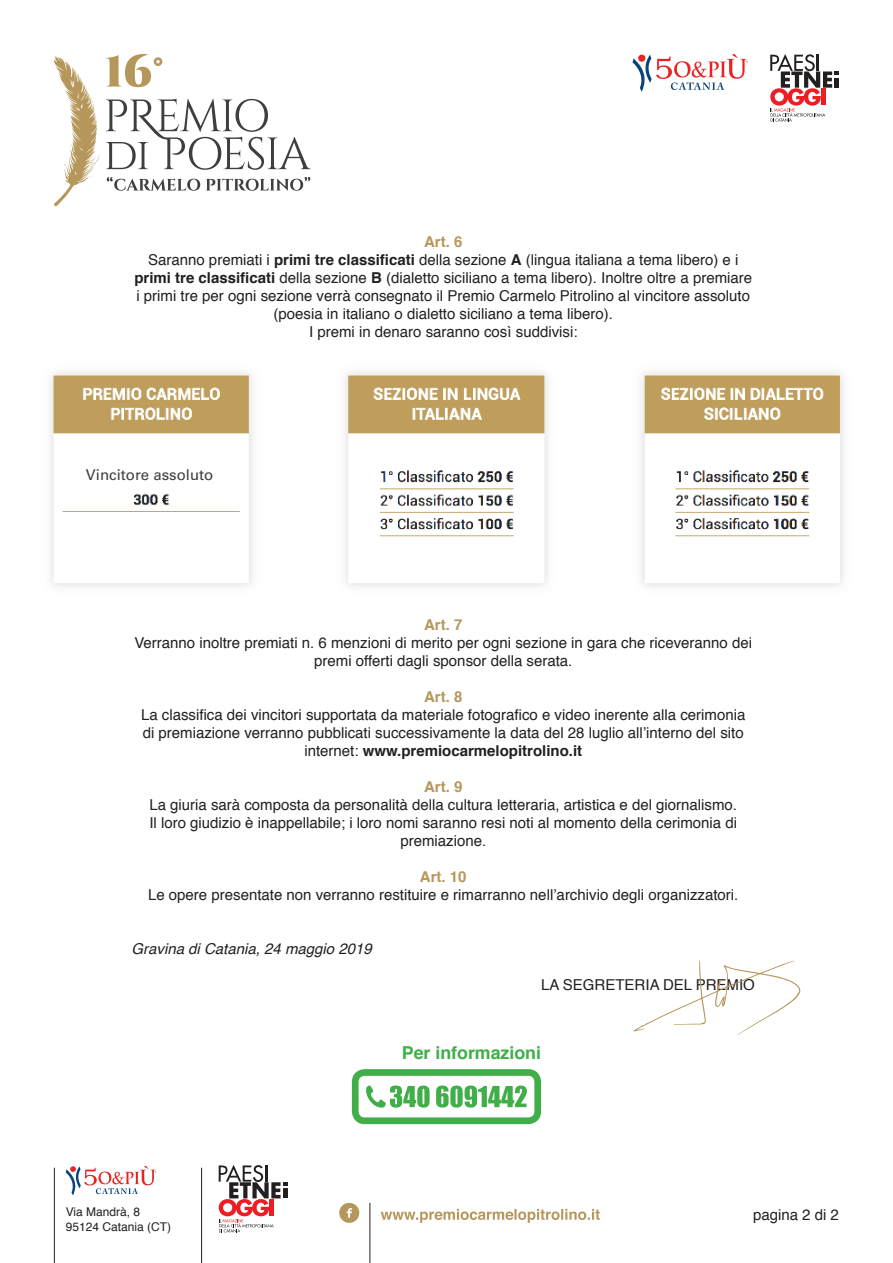
<style>
.page{position:relative;width:893px;height:1263px;background:#fff}
.page>*{position:absolute;margin:0;border:0;box-sizing:border-box;transform-origin:0 0}
.t1{font:700 17.7px "Helvetica";color:#40ae49}
.Normale{font:15px/18px "Helvetica";color:#231f20;text-align:center}
.Normale-2{font:italic 15px "Helvetica";color:#231f20}
.Normale-3{font:700 15px "Helvetica";color:#b6975b}
.t2{font:15px "Univers LT Std";color:#3e3e3f}
.t3{font:12px "Helvetica";color:#231f20}
.s1{font-weight:700}
</style>
<div class="page">
<div style="left:352px;top:1069px;width:189px;height:55px;border:7px solid #40ae49;border-radius:10px"></div>
<svg style="left:366px;top:1085px;width:161px;height:23px"></svg>
<svg style="left:54px;top:56px;width:46px;height:151px"></svg>
<svg style="left:106px;top:99px;width:205px;height:71px"></svg>
<svg style="left:106px;top:177px;width:94px;height:14px"></svg>
<svg style="left:206px;top:177px;width:105px;height:14px"></svg>
<svg style="left:106px;top:54px;width:56px;height:33px"></svg>
<svg style="left:632px;top:54px;width:116px;height:38px"></svg>
<svg style="left:770px;top:54px;width:69px;height:68px"></svg>
<svg style="left:633px;top:960px;width:168px;height:75px"></svg>
<svg style="left:66px;top:1166px;width:90px;height:29px"></svg>
<hr style="left:201px;top:1168px;width:1px;height:95px;background:#231f20">
<hr style="left:54px;top:1168px;width:1px;height:95px;background:#231f20">
<svg style="left:219px;top:1165px;width:68px;height:67px"></svg>
<img style="left:50px;top:372px;width:793px;height:215px">
<div style="left:67px;top:464px;width:165px;height:24px;background:#fff"></div>
<svg style="left:381px;top:1209px;width:219px;height:14px"></svg>
<svg style="left:339px;top:1203px;width:20px;height:20px"></svg>
<hr style="left:370px;top:1203px;width:1px;height:60px;background:#231f20">
<p class="Normale-3" style="left:424px;top:229px;width:40px">Art. 6</p>
<p class="Normale" style="left:134px;top:251px;width:619px">Saranno premiati i <span class="s1">primi tre classificati</span> della sezione <span class="s1">A</span> (lingua italiana a tema libero) e i <span class="s1">primi tre classificati</span> della sezione <span class="s1">B</span> (dialetto siciliano a tema libero). Inoltre oltre a premiare i primi tre per ogni sezione verrà consegnato il Premio Carmelo Pitrolino al vincitore assoluto (poesia in italiano o dialetto siciliano a tema libero).</p>
<p class="Normale" style="left:309px;top:323px;width:270px">I premi in denaro saranno così suddivisi:</p>
<p class="t2" style="left:86px;top:466px;width:129px">Vincitore assoluto</p>
<p class="Normale-3" style="left:424px;top:613px;width:40px">Art. 7</p>
<p class="Normale" style="left:134px;top:634px;width:619px">Verranno inoltre premiati n. 6 menzioni di merito per ogni sezione in gara che riceveranno dei premi offerti dagli sponsor della serata.</p>
<p class="Normale-3" style="left:424px;top:685px;width:40px">Art. 8</p>
<p class="Normale" style="left:141px;top:706px;width:606px">La classifica dei vincitori supportata da materiale fotografico e video inerente alla cerimonia di premiazione verranno pubblicati successivamente la data del 28 luglio all’interno del sito internet: <span class="s1">www.premiocarmelopitrolino.it</span></p>
<p class="Normale-3" style="left:424px;top:775px;width:40px">Art. 9</p>
<p class="Normale" style="left:149px;top:796px;width:589px">La giuria sarà composta da personalità della cultura letteraria, artistica e del giornalismo.<br>Il loro giudizio è inappellabile; i loro nomi saranno resi noti al momento della cerimonia di premiazione.</p>
<p class="Normale-3" style="left:420px;top:865px;width:48px">Art. 10</p>
<p class="Normale" style="left:148px;top:886px;width:592px">Le opere presentate non verranno restituire e rimarranno nell’archivio degli organizzatori.</p>
<p class="Normale-2" style="left:132px;top:937px;width:242px">Gravina di Catania, 24 maggio 2019</p>
<p class="Normale" style="left:541px;top:976px;width:215px">LA SEGRETERIA DEL PREMIO</p>
<p class="t3" style="left:66px;top:1202px;width:76px">Via Mandrà, 8</p>
<p class="t3" style="left:66px;top:1217px;width:107px">95124 Catania (CT)</p>
<p class="t1" style="left:402px;top:1039px;width:141px">Per informazioni</p>
<p class="Normale" style="left:753px;top:1206px;width:87px">pagina 2 di 2</p>
</div>
